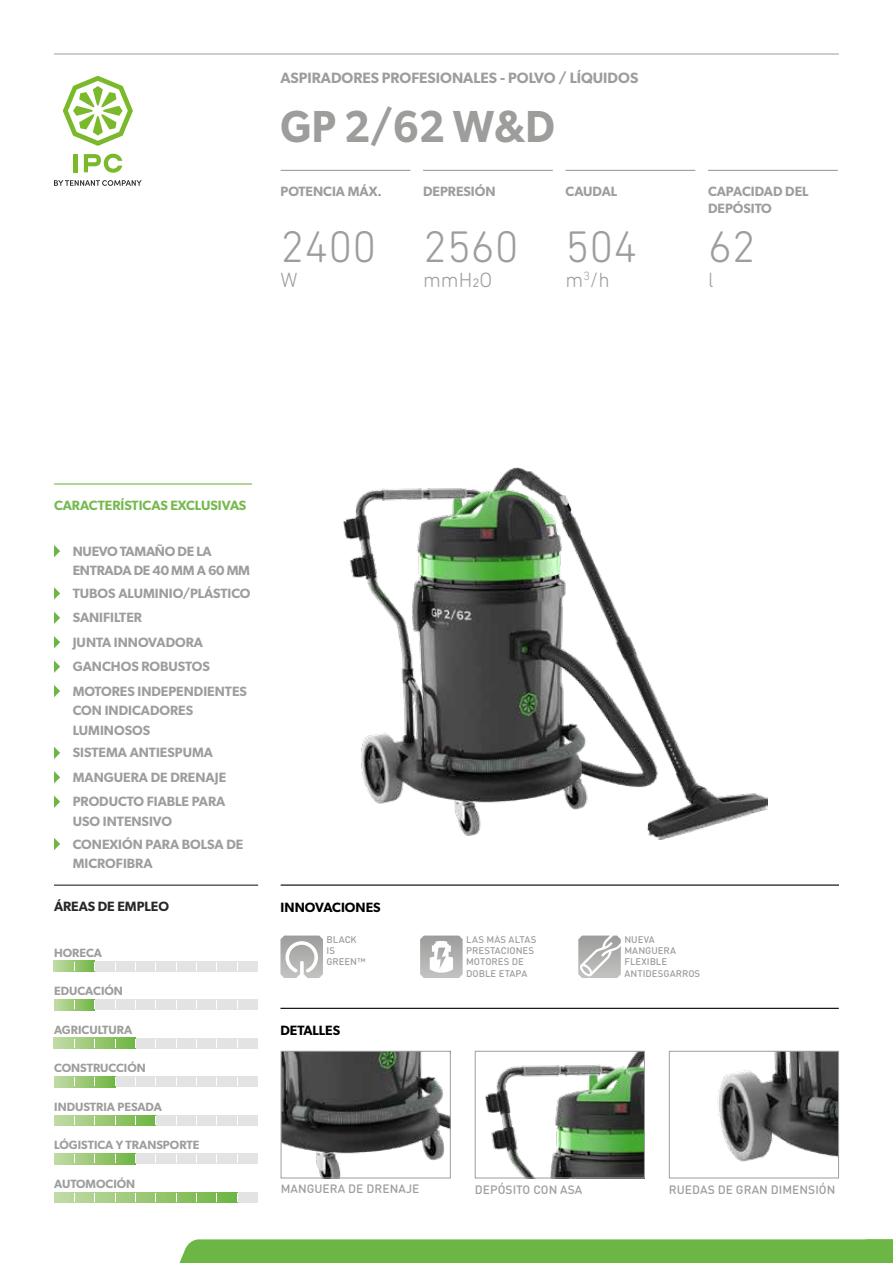
<style>
.page{position:relative;width:893px;height:1263px;background:#fff}
.page>*{position:absolute;margin:0;border:0;box-sizing:border-box;transform-origin:0 0}
.t1{font:300 45px "DIN Next Rounded LT Pro";color:#9d9d9c}
.t2{font:600 45px "Gibson";color:#9d9d9c;scale:.93 1}
.t3{font:300 21px "DIN Next Rounded LT Pro";color:#9d9d9c}
.t4{font:600 15px "Gibson";color:#9d9d9c}
.t5{font:600 13.5px/24.5px "Gibson";color:#9d9d9c}
.t6{font:600 13.5px/19.5px "Gibson";letter-spacing:-.02em;color:#9d9d9c}
.t7{font:600 13.5px "Gibson";color:#76b94d}
.t8{font:600 13.5px "Gibson";color:#000}
.t9{font:600 13.5px "Gibson";color:#282827}
.t10{font:600 12px "Gibson";color:#9d9d9c}
.t11{font:500 12px "DIN Round Pro";letter-spacing:.005em;color:#9d9d9c}
.t12{font:500 9.6px/11.2px "DIN Round Pro";color:#9d9d9c}
</style>
<div class="page">
<hr style="left:54px;top:54px;width:785px;height:1px;background:#9d9d9c">
<div style="left:179px;top:1239px;width:714px;height:24px;background:#6bb644"></div>
<img style="left:717px;top:1053px;width:120px;height:109px">
<div style="left:669px;top:1051px;width:170px;height:127px;border:1px solid #9d9d9c"></div>
<img style="left:283px;top:1053px;width:166px;height:123px">
<div style="left:281px;top:1051px;width:170px;height:127px;border:1px solid #9d9d9c"></div>
<img style="left:486px;top:1053px;width:157px;height:123px">
<div style="left:475px;top:1051px;width:170px;height:127px;border:1px solid #9d9d9c"></div>
<hr style="left:281px;top:170px;width:129px;height:1px;background:#9d9d9c">
<hr style="left:423px;top:170px;width:130px;height:1px;background:#9d9d9c">
<hr style="left:566px;top:170px;width:129px;height:1px;background:#9d9d9c">
<hr style="left:708px;top:170px;width:130px;height:1px;background:#9d9d9c">
<hr style="left:281px;top:884px;width:558px;height:2px;background:#000">
<hr style="left:280px;top:1008px;width:559px;height:1px;background:#000">
<hr style="left:54px;top:483px;width:198px;height:2px;background:#76b94d">
<svg style="left:54px;top:545px;width:6px;height:12px"></svg>
<svg style="left:54px;top:587px;width:6px;height:13px"></svg>
<svg style="left:54px;top:612px;width:6px;height:12px"></svg>
<svg style="left:54px;top:636px;width:6px;height:12px"></svg>
<svg style="left:54px;top:660px;width:6px;height:13px"></svg>
<svg style="left:54px;top:685px;width:6px;height:12px"></svg>
<svg style="left:54px;top:747px;width:6px;height:12px"></svg>
<svg style="left:54px;top:771px;width:6px;height:12px"></svg>
<svg style="left:54px;top:795px;width:6px;height:13px"></svg>
<svg style="left:54px;top:838px;width:6px;height:12px"></svg>
<svg style="left:280px;top:935px;width:43px;height:43px"></svg>
<hr style="left:54px;top:884px;width:204px;height:2px;background:#282827">
<div style="left:54px;top:961px;width:204px;height:10px;background:#e3e3e3"></div>
<svg style="left:54px;top:961px;width:40px;height:10px"></svg>
<div style="left:54px;top:999px;width:204px;height:11px;background:#e3e3e3"></div>
<svg style="left:54px;top:999px;width:40px;height:11px"></svg>
<div style="left:54px;top:1038px;width:204px;height:10px;background:#e3e3e3"></div>
<svg style="left:54px;top:1038px;width:81px;height:10px"></svg>
<div style="left:54px;top:1076px;width:204px;height:11px;background:#e3e3e3"></div>
<svg style="left:54px;top:1076px;width:62px;height:11px"></svg>
<div style="left:54px;top:1115px;width:204px;height:10px;background:#e3e3e3"></div>
<svg style="left:54px;top:1115px;width:102px;height:11px"></svg>
<div style="left:54px;top:1153px;width:204px;height:11px;background:#e3e3e3"></div>
<svg style="left:54px;top:1153px;width:81px;height:11px"></svg>
<div style="left:54px;top:1192px;width:204px;height:10px;background:#e3e3e3"></div>
<svg style="left:54px;top:1192px;width:183px;height:11px"></svg>
<img style="left:344px;top:467px;width:423px;height:372px">
<svg style="left:420px;top:935px;width:43px;height:43px"></svg>
<svg style="left:578px;top:935px;width:43px;height:43px"></svg>
<hr style="left:74px;top:154px;width:4px;height:18px;background:#7ab929">
<svg style="left:84px;top:154px;width:38px;height:19px"></svg>
<svg style="left:63px;top:76px;width:70px;height:70px"></svg>
<svg style="left:54px;top:180px;width:88px;height:6px"></svg>
<p class="t4" style="left:281px;top:69px;width:359px">ASPIRADORES PROFESIONALES - POLVO / LÍQUIDOS</p>
<h1 class="t2" style="left:281px;top:100px;width:296px">GP 2/62 W&amp;D</h1>
<p class="t5" style="left:281px;top:179px;width:103px">POTENCIA MÁX.</p>
<p class="t5" style="left:423px;top:179px;width:74px">DEPRESIÓN</p>
<p class="t5" style="left:566px;top:179px;width:53px">CAUDAL</p>
<p class="t5" style="left:708px;top:183px;width:102px;line-height:16.2px">CAPACIDAD DEL<br>DEPÓSITO</p>
<h1 class="t1" style="left:281px;top:221px;width:97px">2400</h1>
<h2 class="t3" style="left:281px;top:268px;width:19px">W</h2>
<h1 class="t1" style="left:423px;top:221px;width:97px">2560</h1>
<h2 class="t3" style="left:423px;top:268px;width:71px">mmH2O</h2>
<h1 class="t1" style="left:566px;top:221px;width:73px">504</h1>
<h2 class="t3" style="left:566px;top:268px;width:46px">m<sup>3</sup>/h</h2>
<h1 class="t1" style="left:708px;top:221px;width:49px">62</h1>
<h2 class="t3" style="left:708px;top:268px;width:7px">l</h2>
<p class="t7" style="left:54px;top:497px;width:194px">CARACTERÍSTICAS EXCLUSIVAS</p>
<p class="t6" style="left:73px;top:541px;width:179px">NUEVO TAMAÑO DE LA<br>ENTRADA DE 40 MM A 60 MM</p>
<p class="t5" style="left:73px;top:581px;width:179px">TUBOS ALUMINIO/PLÁSTICO<br>SANIFILTER<br>JUNTA INNOVADORA<br>GANCHOS ROBUSTOS<br>MOTORES INDEPENDIENTES</p>
<p class="t5" style="left:73px;top:700px;width:122px;line-height:19.5px">CON INDICADORES<br>LUMINOSOS</p>
<p class="t5" style="left:73px;top:740px;width:155px">SISTEMA ANTIESPUMA<br>MANGUERA DE DRENAJE<br>PRODUCTO FIABLE PARA</p>
<p class="t5" style="left:73px;top:809px;width:172px;line-height:22.8px">USO INTENSIVO<br>CONEXIÓN PARA BOLSA DE</p>
<p class="t5" style="left:73px;top:851px;width:81px">MICROFIBRA</p>
<p class="t9" style="left:54px;top:898px;width:117px">ÁREAS DE EMPLEO</p>
<p class="t10" style="left:54px;top:945px;width:50px">HORECA</p>
<p class="t10" style="left:54px;top:984px;width:70px">EDUCACIÓN</p>
<p class="t10" style="left:54px;top:1022px;width:80px">AGRICULTURA</p>
<p class="t10" style="left:54px;top:1061px;width:93px">CONSTRUCCIÓN</p>
<p class="t10" style="left:54px;top:1099px;width:109px">INDUSTRIA PESADA</p>
<p class="t10" style="left:54px;top:1138px;width:147px">LÓGISTICA Y TRANSPORTE</p>
<p class="t10" style="left:54px;top:1177px;width:83px">AUTOMOCIÓN</p>
<p class="t8" style="left:281px;top:899px;width:102px">INNOVACIONES</p>
<p class="t12" style="left:327px;top:933px;width:41px">BLACK<br>IS<br>GREEN™</p>
<p class="t8" style="left:280px;top:1022px;width:61px">DETALLES</p>
<p class="t12" style="left:466px;top:933px;width:72px">LAS MÁS ALTAS<br>PRESTACIONES<br>MOTORES DE<br>DOBLE ETAPA</p>
<p class="t12" style="left:624px;top:933px;width:77px">NUEVA<br>MANGUERA<br>FLEXIBLE<br>ANTIDESGARROS</p>
<p class="t11" style="left:281px;top:1181px;width:140px">MANGUERA DE DRENAJE</p>
<p class="t11" style="left:475px;top:1181px;width:109px">DEPÓSITO CON ASA</p>
<p class="t11" style="left:669px;top:1181px;width:168px">RUEDAS DE GRAN DIMENSIÓN</p>
</div>
